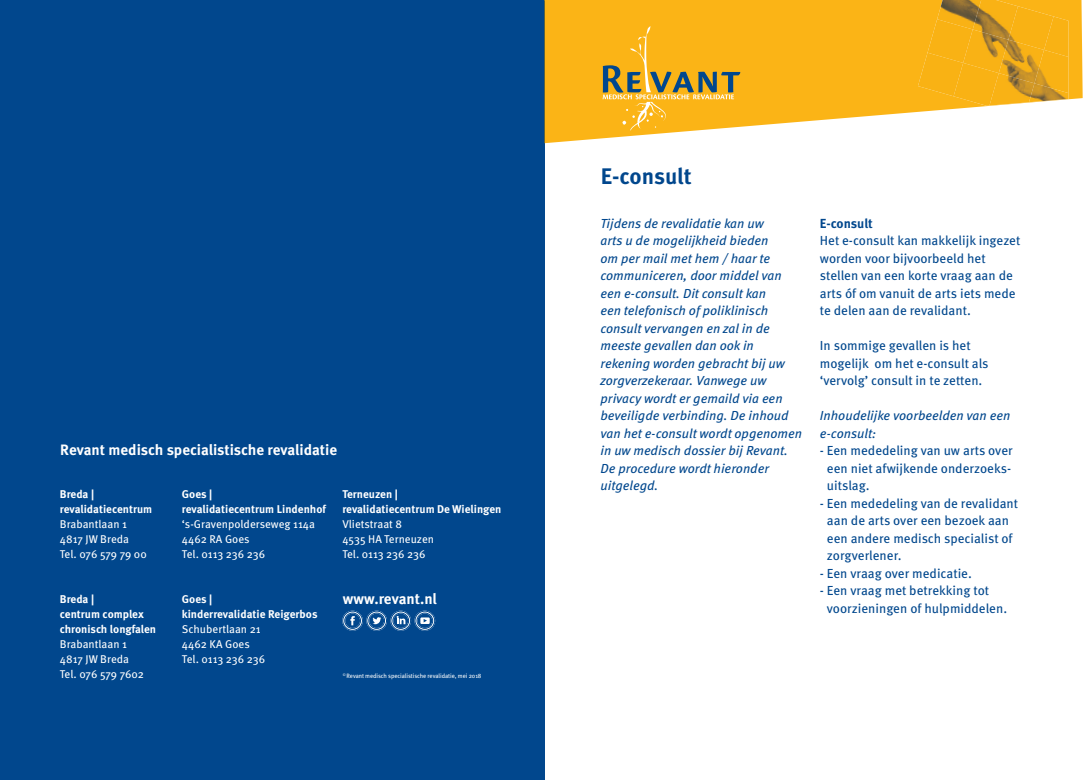
<style>
.page{position:relative;width:1088px;height:780px;background:#fff}
.page>*{position:absolute;margin:0;border:0;box-sizing:border-box;transform-origin:0 0}
.t1{font:700 22.5px "Meta OT";letter-spacing:-.005em;color:#01478d}
.t2{font:700 15px "Meta OT";color:#fff}
.t3{font:13.12px/17.5px "Meta OT";color:#01478d}
.t4{font:italic 13.12px/17.5px "Meta OT";color:#01478d}
.t5{font:700 13.12px "Meta OT";letter-spacing:-.005em;color:#01478d}
.t6{font:11.25px/15px "Meta OT";color:#fff}
.t7{font:700 11.25px/15px "Meta OT";color:#fff}
.t8{font:6.25px "Meta OT";letter-spacing:-.01em;color:#fff}
</style>
<div class="page">
<div style="left:0;top:0;width:544px;height:780px;background:#01478d"></div>
<svg style="left:342px;top:610px;width:93px;height:20px"></svg>
<svg style="left:545px;top:0;width:537px;height:143px;fill:#fbb416"></svg>
<img style="left:937px;top:0;width:36px;height:19px">
<img style="left:973px;top:0;width:45px;height:29px">
<img style="left:1008px;top:6px;width:45px;height:34px">
<img style="left:1044px;top:16px;width:24px;height:34px">
<img style="left:927px;top:19px;width:46px;height:34px">
<img style="left:963px;top:29px;width:45px;height:34px">
<img style="left:999px;top:40px;width:45px;height:33px">
<img style="left:1034px;top:50px;width:34px;height:33px">
<div style="left:918px;top:53px;width:45px;height:43px;background:#f9b214"></div>
<div style="left:953px;top:63px;width:46px;height:43px;background:#f9b214"></div>
<img style="left:989px;top:73px;width:45px;height:33px">
<img style="left:1029px;top:83px;width:39px;height:19px">
<hr style="left:544px;top:0;width:1px;height:143px;background:#223e31">
<svg style="left:602px;top:26px;width:138px;height:104px;background:#e4ad2b"></svg>
<p class="t2" style="left:60px;top:441px;width:278px">Revant medisch specialistische revalidatie</p>
<p class="t7" style="left:60px;top:487px;width:94px">Breda | revalidatiecentrum</p>
<p class="t6" style="left:60px;top:517px;width:88px">Brabantlaan 1<br>4817 JW Breda<br>Tel. 076 579 79 00</p>
<p class="t7" style="left:60px;top:592px;width:98px">Breda |<br>centrum complex chronisch longfalen</p>
<p class="t6" style="left:60px;top:637px;width:86px">Brabantlaan 1<br>4817 JW Breda<br>Tel. 076 579 7602</p>
<p class="t7" style="left:182px;top:487px;width:146px">Goes |<br>revalidatiecentrum Lindenhof</p>
<p class="t6" style="left:182px;top:517px;width:135px">‘s-Gravenpolderseweg 114a<br>4462 RA Goes<br>Tel. 0113 236 236</p>
<p class="t7" style="left:182px;top:592px;width:137px">Goes |<br>kinderrevalidatie Reigerbos</p>
<p class="t6" style="left:182px;top:622px;width:85px">Schubertlaan 21<br>4462 KA Goes<br>Tel. 0113 236 236</p>
<p class="t7" style="left:342px;top:487px;width:161px">Terneuzen |<br>revalidatiecentrum De Wielingen</p>
<p class="t6" style="left:342px;top:517px;width:93px">Vlietstraat 8<br>4535 HA Terneuzen<br>Tel. 0113 236 236</p>
<p class="t2" style="left:343px;top:589px;width:96px">www.revant.nl</p>
<p class="t8" style="left:343px;top:671px;width:140px"><sup>©</sup> Revant medisch specialistische revalidatie, mei 2018</p>
<h1 class="t1" style="left:601px;top:161px;width:92px">E-consult</h1>
<p class="t4" style="left:600px;top:215px;width:203px">Tijdens de revalidatie kan uw<br>arts u de mogelijkheid bieden<br>om per mail met hem / haar te communiceren, door middel van een e-consult. Dit consult kan<br>een telefonisch of poliklinisch consult vervangen en zal in de meeste gevallen dan ook in rekening worden gebracht bij uw zorgverzekeraar. Vanwege uw privacy wordt er gemaild via een beveiligde verbinding. De inhoud van het e-consult wordt opgenomen in uw medisch dossier bij Revant.<br>De procedure wordt hieronder uitgelegd.</p>
<p class="t5" style="left:820px;top:215px;width:54px">E-consult</p>
<p class="t3" style="left:820px;top:232px;width:202px">Het e-consult kan makkelijk ingezet worden voor bijvoorbeeld het stellen van een korte vraag aan de arts óf om vanuit de arts iets mede te delen aan de revalidant.</p>
<p class="t3" style="left:820px;top:337px;width:170px">In sommige gevallen is het mogelijk om het e-consult als ‘vervolg’ consult in te zetten.</p>
<p class="t4" style="left:820px;top:407px;width:192px">Inhoudelijke voorbeelden van een e-consult:</p>
<p class="t3" style="left:827px;top:442px;width:187px;text-indent:-7px">- Een mededeling van uw arts over een niet afwijkende onderzoeks&shy;uitslag.</p>
<p class="t3" style="left:827px;top:495px;width:193px;text-indent:-7px">- Een mededeling van de revalidant aan de arts over een bezoek aan een andere medisch specialist of zorgverlener.</p>
<p class="t3" style="left:820px;top:565px;width:154px">- Een vraag over medicatie.</p>
<p class="t3" style="left:827px;top:582px;width:182px;text-indent:-7px">- Een vraag met betrekking tot voorzieningen of hulpmiddelen.</p>
</div>
